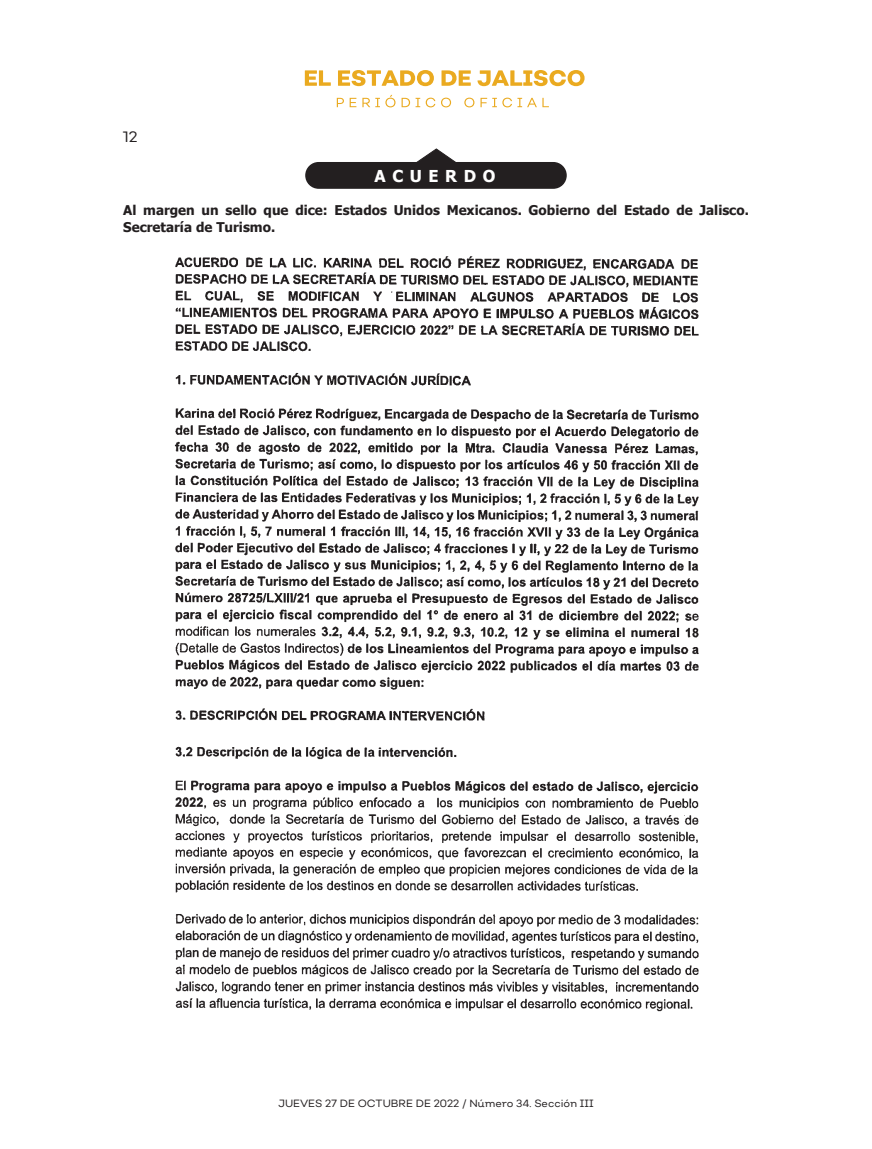
<style>
.page{position:relative;width:872px;height:1149px;background:#fff}
.page>*{position:absolute;margin:0;border:0;box-sizing:border-box;transform-origin:0 0}
.t1{font:700 16.35px "Tahoma";letter-spacing:.4em;color:#fff}
.t2{font:15px "Nutmeg Headline";color:#231f20}
.t3{font:700 13.35px/17.9px "Tahoma";color:#231f20}
.t4{font:10.5px "Nutmeg";color:#231f20}
</style>
<div class="page">
<svg style="left:305px;top:70px;width:26px;height:16px"></svg>
<svg style="left:338px;top:70px;width:96px;height:16px"></svg>
<svg style="left:441px;top:70px;width:30px;height:16px"></svg>
<svg style="left:477px;top:70px;width:107px;height:16px"></svg>
<svg style="left:337px;top:98px;width:19px;height:9px"></svg>
<svg style="left:362px;top:95px;width:33px;height:12px"></svg>
<svg style="left:401px;top:98px;width:19px;height:9px"></svg>
<svg style="left:426px;top:98px;width:9px;height:9px"></svg>
<svg style="left:441px;top:98px;width:10px;height:9px"></svg>
<svg style="left:464px;top:98px;width:10px;height:9px"></svg>
<svg style="left:480px;top:98px;width:69px;height:9px"></svg>
<img style="left:174px;top:256px;width:525px;height:756px">
<div style="left:306px;top:163px;width:260px;height:25px;background:#231f20;border-radius:13px"></div>
<div style="left:305px;top:162px;width:262px;height:27px;border:1px solid #231f20;border-radius:13px"></div>
<svg style="left:415px;top:148px;width:43px;height:15px"></svg>
<p class="t2" style="left:123px;top:127px;width:16px">12</p>
<p class="t1" style="left:375px;top:164px;width:122px">ACUERDO</p>
<p class="t3" style="left:123px;top:200px;width:627px">Al margen un sello que dice: Estados Unidos Mexicanos. Gobierno del Estado de Jalisco.<br>Secretaría de Turismo.</p>
<p class="t4" style="left:278px;top:1096px;width:317px">JUEVES 27 DE OCTUBRE DE 2022 / Número 34. Sección III</p>
</div>
